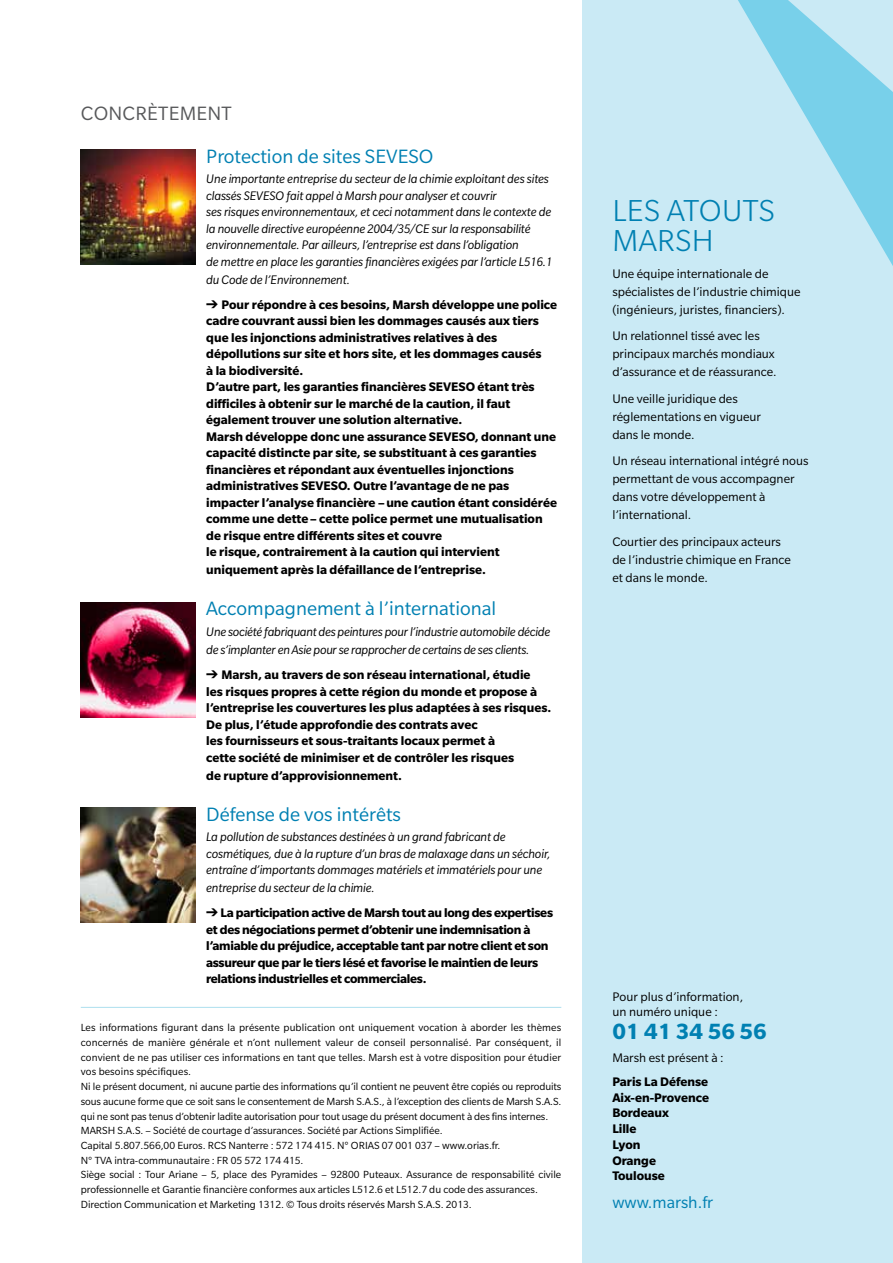
<style>
.page{position:relative;width:893px;height:1263px;background:#fff}
.page>*{position:absolute;margin:0;border:0;box-sizing:border-box;transform-origin:0 0}
.t1{font:300 33px/30px "Slate Pro";letter-spacing:.01em;color:#0080b2}
.t2{font:700 24px "Slate Pro";color:#0080b2}
.t3{font:21px "Slate Pro";color:#0080b2}
.t4{font:21px "Slate Pro";letter-spacing:.01em;color:#58595b}
.t5{font:18px "Slate Pro";color:#0080b2}
.t6{font:700 13.5px/16.5px "Slate Pro";color:#000}
.t7{font:italic 13.5px/16.5px "Slate Pro";letter-spacing:-.01em;color:#000}
.t8{font:13.5px/18px "Slate Pro";color:#000}
.t9{font:700 13.5px/16.5px "Slate Pro";letter-spacing:-.02em;color:#000}
.t10{font:11.25px/14.7px "Slate Pro";color:#000}
</style>
<div class="page">
<div style="left:583px;top:0;width:310px;height:1263px;background:#caeaf5"></div>
<svg style="left:738px;top:0;width:155px;height:266px"></svg>
<img style="left:81px;top:150px;width:115px;height:115px">
<img style="left:81px;top:603px;width:115px;height:114px">
<img style="left:81px;top:808px;width:115px;height:115px">
<hr style="left:81px;top:1007px;width:480px;height:1px;background:#ade0ee">
<h3 class="t4" style="left:81px;top:102px;width:152px">CONCRÈTEMENT</h3>
<h3 class="t3" style="left:206px;top:145px;width:229px">Protection de sites SEVESO</h3>
<p class="t7" style="left:206px;top:171px;width:348px">Une importante entreprise du secteur de la chimie exploitant des sites classés SEVESO fait appel à Marsh pour analyser et couvrir<br>ses risques environnementaux, et ceci notamment dans le contexte de la nouvelle directive européenne 2004/35/CE sur la responsabilité environnementale. Par ailleurs, l’entreprise est dans l’obligation<br>de mettre en place les garanties financières exigées par l’article L516.1</p>
<p class="t7" style="left:206px;top:271px;width:145px">du Code de l’Environnement.</p>
<p class="t6" style="left:206px;top:296px;width:352px">➔ Pour répondre à ces besoins, Marsh développe une police cadre couvrant aussi bien les dommages causés aux tiers que les injonctions administratives relatives à des dépollutions sur site et hors site, et les dommages causés<br>à la biodiversité.<br>D’autre part, les garanties financières SEVESO étant très difficiles à obtenir sur le marché de la caution, il faut également trouver une solution alternative.<br>Marsh développe donc une assurance SEVESO, donnant une capacité distincte par site, se substituant à ces garanties financières et répondant aux éventuelles injonctions administratives SEVESO. Outre l’avantage de ne pas impacter l’analyse financière –une caution étant considérée comme une dette– cette police permet une mutualisation de risque entre différents sites et couvre<br>le risque, contrairement à la caution qui intervient</p>
<p class="t6" style="left:206px;top:562px;width:281px">uniquement après la défaillance de l’entreprise.</p>
<h3 class="t3" style="left:206px;top:598px;width:292px">Accompagnement à l’international</h3>
<p class="t7" style="left:206px;top:623px;width:345px;line-height:18px">Une société fabriquant des peintures pour l’industrie automobile décide de s’implanter en Asie pour se rapprocher de certains de ses clients.</p>
<p class="t6" style="left:206px;top:666px;width:347px">➔ Marsh, au travers de son réseau international, étudie<br>les risques propres à cette région du monde et propose à l’entreprise les couvertures les plus adaptées à ses risques.<br>De plus, l’étude approfondie des contrats avec<br>les fournisseurs et sous-traitants locaux permet à<br>cette société de minimiser et de contrôler les risques</p>
<p class="t6" style="left:206px;top:767px;width:197px">de rupture d’approvisionnement.</p>
<h3 class="t3" style="left:206px;top:803px;width:196px">Défense de vos intérêts</h3>
<p class="t7" style="left:206px;top:829px;width:346px">La pollution de substances destinées à un grand fabricant de cosmétiques, due à la rupture d’un bras de malaxage dans un séchoir, entraîne d’importants dommages matériels et immatériels pour une</p>
<p class="t7" style="left:206px;top:880px;width:170px">entreprise du secteur de la chimie.</p>
<p class="t9" style="left:206px;top:905px;width:348px">➔ La participation active de Marsh tout au long des expertises et des négociations permet d’obtenir une indemnisation à l’amiable du préjudice, acceptable tant par notre client et son assureur que par le tiers lésé et favorise le maintien de leurs relations industrielles et commerciales.</p>
<p class="t10" style="left:81px;top:1020px;width:482px">Les informations figurant dans la présente publication ont uniquement vocation à aborder les thèmes concernés de manière générale et n’ont nullement valeur de conseil personnalisé. Par conséquent, il convient de ne pas utiliser ces informations en tant que telles. Marsh est à votre disposition pour étudier vos besoins spécifiques.<br>Ni le présent document, ni aucune partie des informations qu’il contient ne peuvent être copiés ou reproduits sous aucune forme que ce soit sans le consentement de Marsh S.A.S., à l’exception des clients de Marsh S.A.S. qui ne sont pas tenus d’obtenir ladite autorisation pour tout usage du présent document à des fins internes.<br>MARSH S.A.S. – Société de courtage d’assurances. Société par Actions Simplifiée.<br>Capital 5.807.566,00 Euros. RCS Nanterre : 572 174 415. N° ORIAS 07 001 037 – www.orias.fr.<br>N° TVA intra-communautaire : FR 05 572 174 415.<br>Siège social : Tour Ariane – 5, place des Pyramides – 92800 Puteaux. Assurance de responsabilité civile professionnelle et Garantie financière conformes aux articles L512.6 et L512.7 du code des assurances.<br>Direction Communication et Marketing 1312. © Tous droits réservés Marsh S.A.S. 2013.</p>
<h1 class="t1" style="left:612px;top:196px;width:164px">LES ATOUTS<br>MARSH</h1>
<p class="t8" style="left:612px;top:265px;width:190px">Une équipe internationale de spécialistes de l’industrie chimique (ingénieurs, juristes, financiers).</p>
<p class="t8" style="left:612px;top:327px;width:166px">Un relationnel tissé avec les principaux marchés mondiaux d’assurance et de réassurance.</p>
<p class="t8" style="left:612px;top:390px;width:150px">Une veille juridique des réglementations en vigueur dans le monde.</p>
<p class="t8" style="left:612px;top:452px;width:198px">Un réseau international intégré nous permettant de vous accompagner dans votre développement à l’international.</p>
<p class="t8" style="left:612px;top:533px;width:180px">Courtier des principaux acteurs de l’industrie chimique en France et dans le monde.</p>
<p class="t8" style="left:612px;top:989px;width:132px;line-height:15px">Pour plus d’information, un numéro unique :</p>
<h2 class="t2" style="left:612px;top:1018px;width:156px">01 41 34 56 56</h2>
<p class="t8" style="left:612px;top:1048px;width:113px">Marsh est présent à :</p>
<p class="t6" style="left:612px;top:1073px;width:98px;line-height:15.8px">Paris La Défense<br>Aix-en-Provence<br>Bordeaux<br>Lille<br>Lyon<br>Orange<br>Toulouse</p>
<h3 class="t5" style="left:612px;top:1193px;width:102px">www.marsh.fr</h3>
</div>
